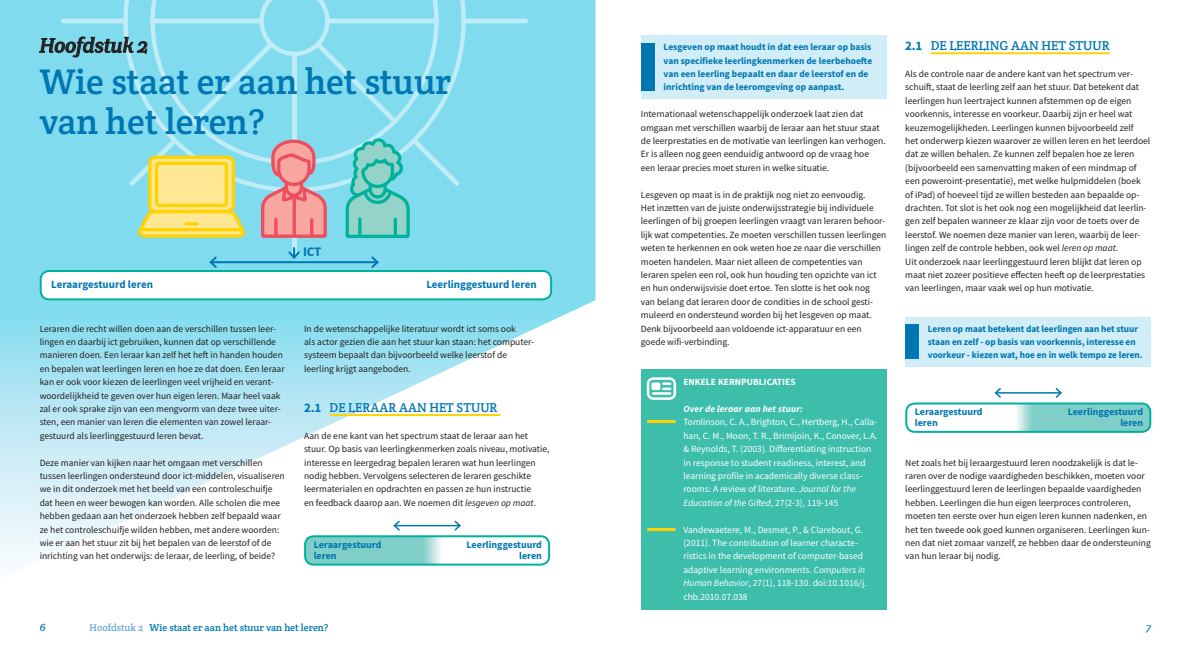
<style>
.page{position:relative;width:1191px;height:652px;background:#fff}
.page>*{position:absolute;margin:0;border:0;box-sizing:border-box;transform-origin:0 0}
.KOP_1_hoofdst{font:36px/40px "Crete Round";color:#0077b2}
.HOOFDSTUK_nr{font:italic 100 20px "Crete";color:#231f20}
.KOP_2_sub_kop{font:13px "Crete Round";color:#0077b2}
.t1{font:700 13px "Source Sans Pro";color:#0077b2}
.t2{font:700 11px "Source Sans Pro";color:#0077b2}
.t3{font:italic 100 11px "Crete";color:#0077b2}
.t4{font:700 10px "Source Sans Pro";color:#0077b2}
.KOP_1_hoofdst-2{font:10px "Crete Round";color:#0077b2}
.broodtekst{font:9.5px/13.4px "Source Sans Pro";color:#231f20}
.KADER_kernpublicatie{font:9.5px/13.4px "Source Sans Pro";color:#fff}
.KADER_definitie{font:700 9.5px/13.4px "Source Sans Pro";letter-spacing:-.005em;color:#0077b2}
.KADER_kernpublicatie-2{font:italic 700 9.5px "Source Sans Pro";letter-spacing:.01em;color:#fff}
.KADER_kernpublicatie-3{font:700 9.5px "Source Sans Pro";color:#fff}
.s1{font-family:"Source Sans Pro";font-weight:700}
.s2{font-style:italic}
.s3{color:#6caad2}
</style>
<div class="page">
<svg style="left:0;top:0;width:595px;height:561px"></svg>
<svg style="left:60px;top:0;width:469px;height:255px;background:#84dcee"></svg>
<hr style="left:330px;top:414px;width:170px;height:2px;background:#fed304">
<div style="left:641px;top:35px;width:246px;height:63px;background:#d1edf7"></div>
<div style="left:641px;top:370px;width:246px;height:25px;background:#3dbeab"></div>
<div style="left:641px;top:383px;width:246px;height:25px;background:#3dbeab"></div>
<div style="left:641px;top:396px;width:246px;height:26px;background:#3dbeab"></div>
<div style="left:641px;top:410px;width:246px;height:105px;background:#3dbeab"></div>
<div style="left:641px;top:504px;width:246px;height:25px;background:#3dbeab"></div>
<div style="left:641px;top:517px;width:246px;height:92px;background:#3dbeab"></div>
<div style="left:647px;top:377px;width:29px;height:23px;border:3px solid #fff;border-radius:5px"></div>
<div style="left:651px;top:382px;width:9px;height:8px;background:#fff;border-radius:2px"></div>
<hr style="left:653px;top:392px;width:17px;height:3px;background:#fff">
<svg style="left:663px;top:382px;width:7px;height:8px"></svg>
<hr style="left:930px;top:52px;width:179px;height:2px;background:#fed304">
<div style="left:905px;top:317px;width:246px;height:49px;background:#d1edf7"></div>
<svg style="left:39px;top:37px;width:108px;height:20px;background:#66a5b3"></svg>
<div style="left:41px;top:271px;width:510px;height:29px;background:#fff;border-radius:9px"></div>
<div style="left:40px;top:270px;width:512px;height:30px;border:2px solid #00b29b;border-radius:9px"></div>
<hr style="left:211px;top:261px;width:166px;height:2px;background:#0077b2">
<svg style="left:208px;top:255px;width:11px;height:15px"></svg>
<svg style="left:369px;top:255px;width:11px;height:15px"></svg>
<svg style="left:286px;top:248px;width:16px;height:12px"></svg>
<div style="left:641px;top:43px;width:13px;height:47px;background:#0077b2"></div>
<div style="left:905px;top:324px;width:13px;height:34px;background:#0077b2"></div>
<svg style="left:304px;top:519px;width:245px;height:44px"></svg>
<div style="left:304px;top:535px;width:246px;height:31px;border:2px solid #00b29b;border-radius:9px"></div>
<div style="left:905px;top:402px;width:246px;height:31px;border:2px solid #00b29b;border-radius:9px"></div>
<svg style="left:905px;top:388px;width:245px;height:44px"></svg>
<hr style="left:648px;top:420px;width:26px;height:3px;background:#fed304">
<hr style="left:648px;top:528px;width:26px;height:3px;background:#fed304">
<svg style="left:137px;top:154px;width:109px;height:85px;background:#e6df7f"></svg>
<svg style="left:259px;top:86px;width:69px;height:154px;background:#b5b8c3"></svg>
<hr style="left:274px;top:219px;width:3px;height:17px;background:#ef4d5e">
<hr style="left:310px;top:220px;width:3px;height:16px;background:#ef4d5e">
<hr style="left:293px;top:197px;width:3px;height:40px;background:#ef4d5e">
<svg style="left:344px;top:135px;width:70px;height:105px;background:#6dceca"></svg>
<p class="HOOFDSTUK_nr" style="left:40px;top:34px;width:110px">Hoofdstuk 2</p>
<p class="KOP_1_hoofdst" style="left:40px;top:61px;width:414px">Wie staat er aan het stuur van het leren?</p>
<p class="t2" style="left:51px;top:277px;width:103px">Leraargestuurd leren</p>
<p class="broodtekst" style="left:40px;top:322px;width:246px">Leraren die recht willen doen aan de verschillen tussen leer&shy;lingen en daarbij ict gebruiken, kunnen dat op verschillende manieren doen. Een leraar kan zelf het heft in handen houden en bepalen wat leerlingen leren en hoe ze dat doen. Een leraar kan er ook voor kiezen de leerlingen veel vrijheid en verant&shy;woordelijkheid te geven over hun eigen leren. Maar heel vaak zal er ook sprake zijn van een mengvorm van deze twee uiter&shy;sten, een manier van leren die elementen van zowel leraar&shy;gestuurd als leerlinggestuurd leren bevat.</p>
<p class="broodtekst" style="left:40px;top:456px;width:247px">Deze manier van kijken naar het omgaan met verschillen tussen leerlingen ondersteund door ict-middelen, visualiseren we in dit onderzoek met het beeld van een controleschuifje dat heen en weer bewogen kan worden. Alle scholen die mee hebben gedaan aan het onderzoek hebben zelf bepaald waar ze het controleschuifje wilden hebben, met andere woorden: wie er aan het stuur zit bij het bepalen van de leerstof of de inrichting van het onderwijs: de leraar, de leerling, of beide?</p>
<p class="t1" style="left:303px;top:243px;width:20px">ICT</p>
<p class="t2" style="left:426px;top:277px;width:112px">Leerlinggestuurd leren</p>
<p class="broodtekst" style="left:304px;top:322px;width:231px">In de wetenschappelijke literatuur wordt ict soms ook<br>als actor gezien die aan het stuur kan staan: het computer&shy;systeem bepaalt dan bijvoorbeeld welke leerstof de leerling krijgt aangeboden.</p>
<p class="KOP_2_sub_kop" style="left:304px;top:399px;width:195px"><span class="s1">2.1</span> DE LERAAR AAN HET STUUR</p>
<p class="broodtekst" style="left:304px;top:429px;width:247px">Aan de ene kant van het spectrum staat de leraar aan het stuur. Op basis van leerlingkenmerken zoals niveau, motivatie, interesse en leergedrag bepalen leraren wat hun leerlingen nodig hebben. Vervolgens selecteren de leraren geschikte leermaterialen en opdrachten en passen ze hun instructie<br>en feedback daarop aan. We noemen dit <span class="s2">lesgeven op maat</span>.</p>
<p class="t4" style="left:314px;top:538px;width:69px">Leraargestuurd</p>
<p class="t4" style="left:314px;top:549px;width:24px">leren</p>
<p class="t4" style="left:466px;top:538px;width:77px">Leerlinggestuurd</p>
<p class="t4" style="left:519px;top:549px;width:24px">leren</p>
<p class="KADER_definitie" style="left:663px;top:40px;width:210px">Lesgeven op maat houdt in dat een leraar op basis van specifieke leerlingkenmerken de leerbehoefte van een leerling bepaalt en daar de leerstof en de inrichting van de leeromgeving op aanpast.</p>
<p class="broodtekst" style="left:641px;top:107px;width:246px">Internationaal wetenschappelijk onderzoek laat zien dat omgaan met verschillen waarbij de leraar aan het stuur staat de leerprestaties en de motivatie van leerlingen kan verhogen.<br>Er is alleen nog geen eenduidig antwoord op de vraag hoe een leraar precies moet sturen in welke situatie.</p>
<p class="broodtekst" style="left:641px;top:188px;width:247px">Lesgeven op maat is in de praktijk nog niet zo eenvoudig.<br>Het inzetten van de juiste onderwijsstrategie bij individuele leerlingen of bij groepen leerlingen vraagt van leraren behoor&shy;lijk wat competenties. Ze moeten verschillen tussen leerlingen weten te herkennen en ook weten hoe ze naar die verschillen moeten handelen. Maar niet alleen de competenties van leraren spelen een rol, ook hun houding ten opzichte van ict en hun onderwijsvisie doet ertoe. Ten slotte is het ook nog van belang dat leraren door de condities in de school gesti&shy;muleerd en ondersteund worden bij het lesgeven op maat.<br>Denk bijvoorbeeld aan voldoende ict-apparatuur en een goede wifi-verbinding.</p>
<p class="KADER_kernpublicatie-3" style="left:683px;top:376px;width:114px">ENKELE KERNPUBLICATIES</p>
<p class="KADER_kernpublicatie-2" style="left:683px;top:402px;width:121px">Over de leraar aan het stuur:</p>
<p class="KADER_kernpublicatie" style="left:683px;top:416px;width:196px">Tomlinson, C. A., Brighton, C., Hertberg, H., Calla&shy;han, C. M., Moon, T. R., Brimijoin, K., Conover, L.A. &amp; Reynolds, T. (2003). Differentiating instruction in response to student readiness, interest, and learning profile in academically diverse class&shy;rooms: A review of literature. <span class="s2">Journal for the Education of the Gifted</span>, 27(2-3), 119-145</p>
<p class="KADER_kernpublicatie" style="left:683px;top:523px;width:185px">Vandewaetere, M., Desmet, P., &amp; Clarebout, G. (2011). The contribution of learner characte&shy;ristics in the development of computer-based adaptive learning environments. <span class="s2">Computers in Human Behavior</span>, 27(1), 118-130. doi:10.1016/j. chb.2010.07.038</p>
<p class="KOP_2_sub_kop" style="left:905px;top:37px;width:206px"><span class="s1">2.1</span> DE LEERLING AAN HET STUUR</p>
<p class="broodtekst" style="left:905px;top:67px;width:246px">Als de controle naar de andere kant van het spectrum ver&shy;schuift, staat de leerling zelf aan het stuur. Dat betekent dat leerlingen hun leertraject kunnen afstemmen op de eigen voorkennis, interesse en voorkeur. Daarbij zijn er heel wat keuzemogelijkheden. Leerlingen kunnen bijvoorbeeld zelf<br>het onderwerp kiezen waarover ze willen leren en het leerdoel dat ze willen behalen. Ze kunnen zelf bepalen hoe ze leren (bijvoorbeeld een samenvatting maken of een mindmap of een poweroint-presentatie), met welke hulpmiddelen (boek of iPad) of hoeveel tijd ze willen besteden aan bepaalde op&shy;drachten. Tot slot is het ook nog een mogelijkheid dat leerlin&shy;gen zelf bepalen wanneer ze klaar zijn voor de toets over de leerstof. We noemen deze manier van leren, waarbij de leer&shy;lingen zelf de controle hebben, ook wel <span class="s2">leren op maat</span>.<br>Uit onderzoek naar leerlinggestuurd leren blijkt dat leren op maat niet zozeer positieve effecten heeft op de leerprestaties van leerlingen, maar vaak wel op hun motivatie.</p>
<p class="KADER_definitie" style="left:928px;top:322px;width:216px">Leren op maat betekent dat leerlingen aan het stuur staan en zelf - op basis van voorkennis, interesse en voorkeur - kiezen wat, hoe en in welk tempo ze leren.</p>
<p class="t4" style="left:915px;top:405px;width:69px">Leraargestuurd</p>
<p class="t4" style="left:915px;top:416px;width:24px">leren</p>
<p class="t4" style="left:1067px;top:405px;width:77px">Leerlinggestuurd</p>
<p class="t4" style="left:1120px;top:416px;width:24px">leren</p>
<p class="broodtekst" style="left:905px;top:456px;width:247px">Net zoals het bij leraargestuurd leren noodzakelijk is dat le&shy;raren over de nodige vaardigheden beschikken, moeten voor leerlinggestuurd leren de leerlingen bepaalde vaardigheden hebben. Leerlingen die hun eigen leerproces controleren, moeten ten eerste over hun eigen leren kunnen nadenken, en het ten tweede ook goed kunnen organiseren. Leerlingen kun&shy;nen dat niet zomaar vanzelf, ze hebben daar de ondersteuning van hun leraar bij nodig.</p>
<p class="KOP_1_hoofdst-2" style="left:90px;top:621px;width:240px"><span class="s3">Hoofdstuk 2</span> Wie staat er aan het stuur van het leren?</p>
<p class="t3" style="left:40px;top:620px;width:8px">6</p>
<p class="t3" style="left:1146px;top:620px;width:7px">7</p>
</div>
